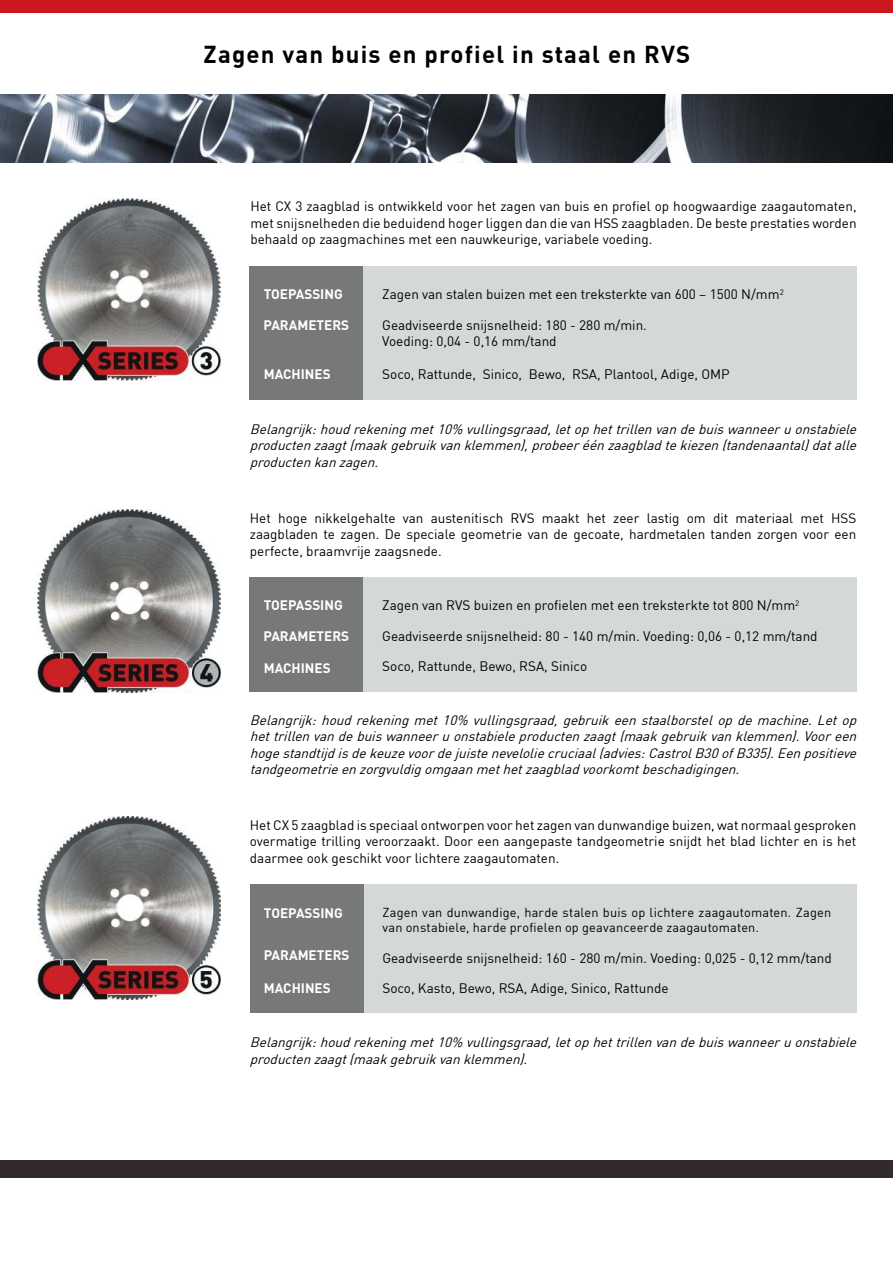
<style>
.page{position:relative;width:893px;height:1263px;background:#fff}
.page>*{position:absolute;margin:0;border:0;box-sizing:border-box;transform-origin:0 0}
.t1{font:700 24px "DIN Pro";letter-spacing:.05em;color:#000}
.t2{font:13.5px/16.5px "DIN";color:#000;text-align:justify}
.t3{font:italic 13.5px/16.5px "DIN";color:#000;text-align:justify}
.t4{font:700 13.5px "DIN Pro";color:#fff}
.t5{font:12.75px/15.3px "DIN";letter-spacing:.015em;color:#000}
</style>
<div class="page">
<div style="left:0;top:1160px;width:893px;height:17px;background:#302a2b"></div>
<div style="left:0;top:0;width:893px;height:12px;background:#cd171e"></div>
<div style="left:250px;top:266px;width:606px;height:133px;background:#d4d8d9"></div>
<div style="left:250px;top:577px;width:606px;height:114px;background:#d4d8d9"></div>
<div style="left:250px;top:884px;width:606px;height:129px;background:#d4d8d9"></div>
<div style="left:250px;top:266px;width:113px;height:133px;background:#76787a"></div>
<div style="left:250px;top:577px;width:113px;height:114px;background:#76787a"></div>
<div style="left:250px;top:884px;width:113px;height:129px;background:#76787a"></div>
<img style="left:37px;top:198px;width:183px;height:183px">
<img style="left:37px;top:510px;width:183px;height:182px">
<img style="left:37px;top:817px;width:183px;height:182px">
<img style="left:0;top:95px;width:893px;height:68px">
<h1 class="t1" style="left:204px;top:39px;width:488px">Zagen van buis en profiel in staal en RVS</h1>
<p class="t2" style="left:250px;top:198px;width:608px">Het CX 3 zaagblad is ontwikkeld voor het zagen van buis en profiel op hoogwaardige zaagautomaten, met snijsnelheden die beduidend hoger liggen dan die van HSS zaagbladen. De beste prestaties worden behaald op zaagmachines met een nauwkeurige, variabele voeding.</p>
<p class="t4" style="left:264px;top:285px;width:80px">TOEPASSING</p>
<p class="t2" style="left:382px;top:286px;width:403px">Zagen van stalen buizen met een treksterkte van 600 – 1500 N/mm<sup>2</sup></p>
<p class="t4" style="left:264px;top:316px;width:87px">PARAMETERS</p>
<p class="t2" style="left:382px;top:316px;width:266px">Geadviseerde snijsnelheid: 180 - 280 m/min.<br>Voeding: 0,04 - 0,16 mm/tand</p>
<p class="t4" style="left:264px;top:365px;width:68px">MACHINES</p>
<p class="t2" style="left:382px;top:366px;width:349px">Soco, Rattunde, Sinico, Bewo, RSA, Plantool, Adige, OMP</p>
<p class="t3" style="left:250px;top:420px;width:612px">Belangrijk:houdrekeningmet10% vullingsgraad,letophettrillenvandebuiswanneeruonstabiele productenzaagt(maakgebruikvanklemmen),probeeréénzaagbladtekiezen(tandenaantal)datalle productenkanzagen.</p>
<p class="t2" style="left:250px;top:510px;width:608px">Het hoge nikkelgehalte van austenitisch RVS maakt het zeer lastig om dit materiaal met HSS zaagbladen te zagen. De speciale geometrie van de gecoate, hardmetalen tanden zorgen voor een perfecte, braamvrije zaagsnede.</p>
<p class="t4" style="left:264px;top:597px;width:80px">TOEPASSING</p>
<p class="t2" style="left:382px;top:597px;width:419px">Zagen van RVS buizen en profielen met een treksterkte tot 800 N/mm<sup>2</sup></p>
<p class="t4" style="left:264px;top:627px;width:87px">PARAMETERS</p>
<p class="t2" style="left:382px;top:627px;width:437px">Geadviseerde snijsnelheid: 80 - 140 m/min. Voeding: 0,06 - 0,12 mm/tand</p>
<p class="t4" style="left:264px;top:659px;width:68px">MACHINES</p>
<p class="t2" style="left:382px;top:658px;width:206px">Soco, Rattunde, Bewo, RSA, Sinico</p>
<p class="t3" style="left:250px;top:711px;width:612px">Belangrijk: houd rekening met 10% vullingsgraad, gebruik een staalborstel op de machine. Let op hettrillenvandebuiswanneeruonstabieleproductenzaagt(maakgebruikvanklemmen).Vooreen hogestandtijdisdekeuzevoordejuisteneveloliecruciaal(advies:CastrolB30ofB335).Eenpositieve tandgeometrieenzorgvuldigomgaanmethetzaagbladvoorkomtbeschadigingen.</p>
<p class="t2" style="left:250px;top:816px;width:608px">Het CX 5 zaagblad is speciaal ontworpen voor het zagen van dunwandige buizen, wat normaal gesproken overmatige trilling veroorzaakt. Door een aangepaste tandgeometrie snijdt het blad lichter en is het daarmee ook geschikt voor lichtere zaagautomaten.</p>
<p class="t4" style="left:264px;top:904px;width:80px">TOEPASSING</p>
<p class="t5" style="left:382px;top:905px;width:450px">Zagen van dunwandige, harde stalen buis op lichtere zaagautomaten. Zagen van onstabiele, harde profielen op geavanceerde zaagautomaten.</p>
<p class="t4" style="left:264px;top:946px;width:87px">PARAMETERS</p>
<p class="t2" style="left:382px;top:949px;width:451px">Geadviseerde snijsnelheid: 160 - 280 m/min. Voeding: 0,025 - 0,12 mm/tand</p>
<p class="t4" style="left:264px;top:979px;width:68px">MACHINES</p>
<p class="t2" style="left:382px;top:979px;width:288px">Soco, Kasto, Bewo, RSA, Adige, Sinico, Rattunde</p>
<p class="t3" style="left:250px;top:1034px;width:612px">Belangrijk:houdrekeningmet10% vullingsgraad,letophettrillenvandebuiswanneeruonstabiele productenzaagt(maakgebruikvanklemmen).</p>
</div>
